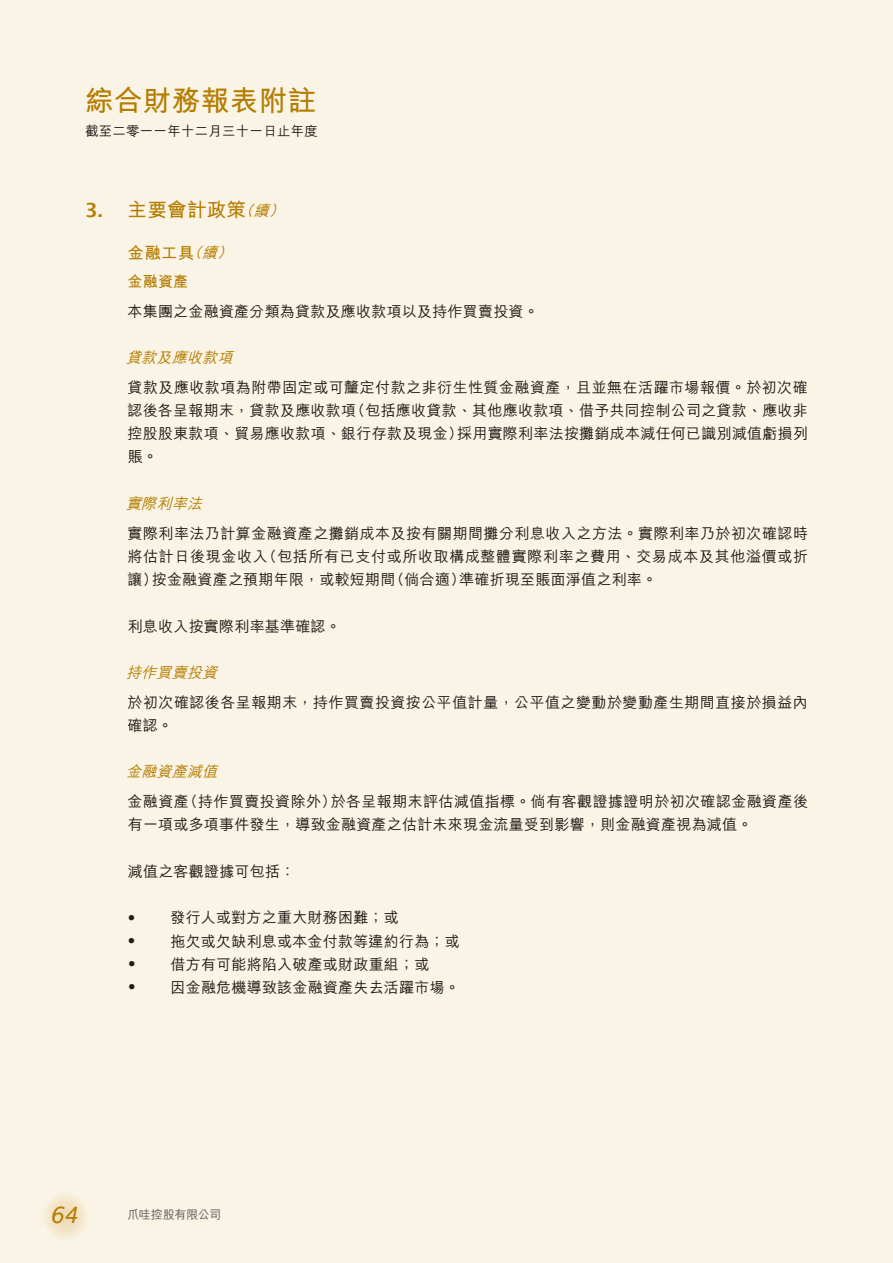
<style>
.page{position:relative;width:893px;height:1263px;background:#faf4e7}
.page>*{position:absolute;margin:0;border:0;box-sizing:border-box;transform-origin:0 0}
.t1{font:700 28.5px "M Hei HK";letter-spacing:.015em;color:#b57d00}
.t2{font:italic 22.5px "Lucida Sans";color:#b57d00}
.t3{font:700 19.5px "M Hei HK";letter-spacing:.015em;color:#b57d00}
.t4{font:700 16.5px "M Hei HK";color:#b57d00}
.t5{font:500 15px/23.2px "M Hei HK";letter-spacing:.015em;color:#231916;text-align:justify}
.t6{font:italic 500 15px "M Hei HK";color:#b57d00}
.t7{font:700 15px "M Hei HK";color:#b57d00}
.t8{font:500 13.5px "M Hei HK";letter-spacing:.015em;color:#231916}
.t9{font:500 12px "M Hei HK";letter-spacing:-.045em;color:#595857}
.s1{font-family:"Lucida Sans";font-weight:600}
.s2{font-weight:500;font-style:italic;font-size:15px}
.s3{font-family:"Helvetica Neue LT Std";font-weight:300}
</style>
<div class="page">
<svg style="left:42px;top:1192px;width:46px;height:49px"></svg>
<h1 class="t1" style="left:85px;top:79px;width:233px">綜合財務報表附註</h1>
<p class="t8" style="left:85px;top:121px;width:234px">截至二零一一年十二月三十一日止年度</p>
<h3 class="t3" style="left:85px;top:196px;width:206px"><span class="s1">3.</span> 主要會計政策<span class="s2">（續）</span></h3>
<p class="t4" style="left:128px;top:241px;width:111px">金融工具<span class="s2">（續）</span></p>
<p class="t7" style="left:128px;top:270px;width:62px">金融資產</p>
<p class="t5" style="left:128px;top:298px;width:413px">本集團之金融資產分類為貸款及應收款項以及持作買賣投資。</p>
<p class="t6" style="left:126px;top:347px;width:113px">貸款及應收款項</p>
<p class="t5" style="left:127px;top:374px;width:682px">貸款及應收款項為附帶固定或可釐定付款之非衍生性質金融資產，且並無在活躍市場報價。於初次確認後各呈報期末，貸款及應收款項（包括應收貸款、其他應收款項、借予共同控制公司之貸款、應收非控股股東款項、貿易應收款項、銀行存款及現金）採用實際利率法按攤銷成本減任何已識別減值虧損列賬。</p>
<p class="t6" style="left:126px;top:492px;width:83px">實際利率法</p>
<p class="t5" style="left:128px;top:520px;width:682px">實際利率法乃計算金融資產之攤銷成本及按有關期間攤分利息收入之方法。實際利率乃於初次確認時將估計日後現金收入（包括所有已支付或所收取構成整體實際利率之費用、交易成本及其他溢價或折讓）按金融資產之預期年限，或較短期間（倘合適）準確折現至賬面淨值之利率。</p>
<p class="t5" style="left:128px;top:613px;width:215px">利息收入按實際利率基準確認。</p>
<p class="t6" style="left:126px;top:662px;width:98px">持作買賣投資</p>
<p class="t5" style="left:127px;top:689px;width:682px">於初次確認後各呈報期末，持作買賣投資按公平值計量，公平值之變動於變動產生期間直接於損益內確認。</p>
<p class="t6" style="left:126px;top:761px;width:98px">金融資產減值</p>
<p class="t5" style="left:128px;top:789px;width:682px">金融資產（持作買賣投資除外）於各呈報期末評估減值指標。倘有客觀證據證明於初次確認金融資產後有一項或多項事件發生，導致金融資產之估計未來現金流量受到影響，則金融資產視為減值。</p>
<p class="t5" style="left:128px;top:858px;width:169px">減值之客觀證據可包括：</p>
<p class="t5" style="left:128px;top:905px;width:272px"><span class="s3">•</span> 發行人或對方之重大財務困難；或</p>
<p class="t5" style="left:128px;top:928px;width:333px"><span class="s3">•</span> 拖欠或欠缺利息或本金付款等違約行為；或</p>
<p class="t5" style="left:128px;top:951px;width:303px"><span class="s3">•</span> 借方有可能將陷入破產或財政重組；或</p>
<p class="t5" style="left:128px;top:975px;width:333px"><span class="s3">•</span> 因金融危機導致該金融資產失去活躍市場。</p>
<h2 class="t2" style="left:50px;top:1202px;width:30px">64</h2>
<p class="t9" style="left:128px;top:1206px;width:95px">爪哇控股有限公司</p>
</div>
